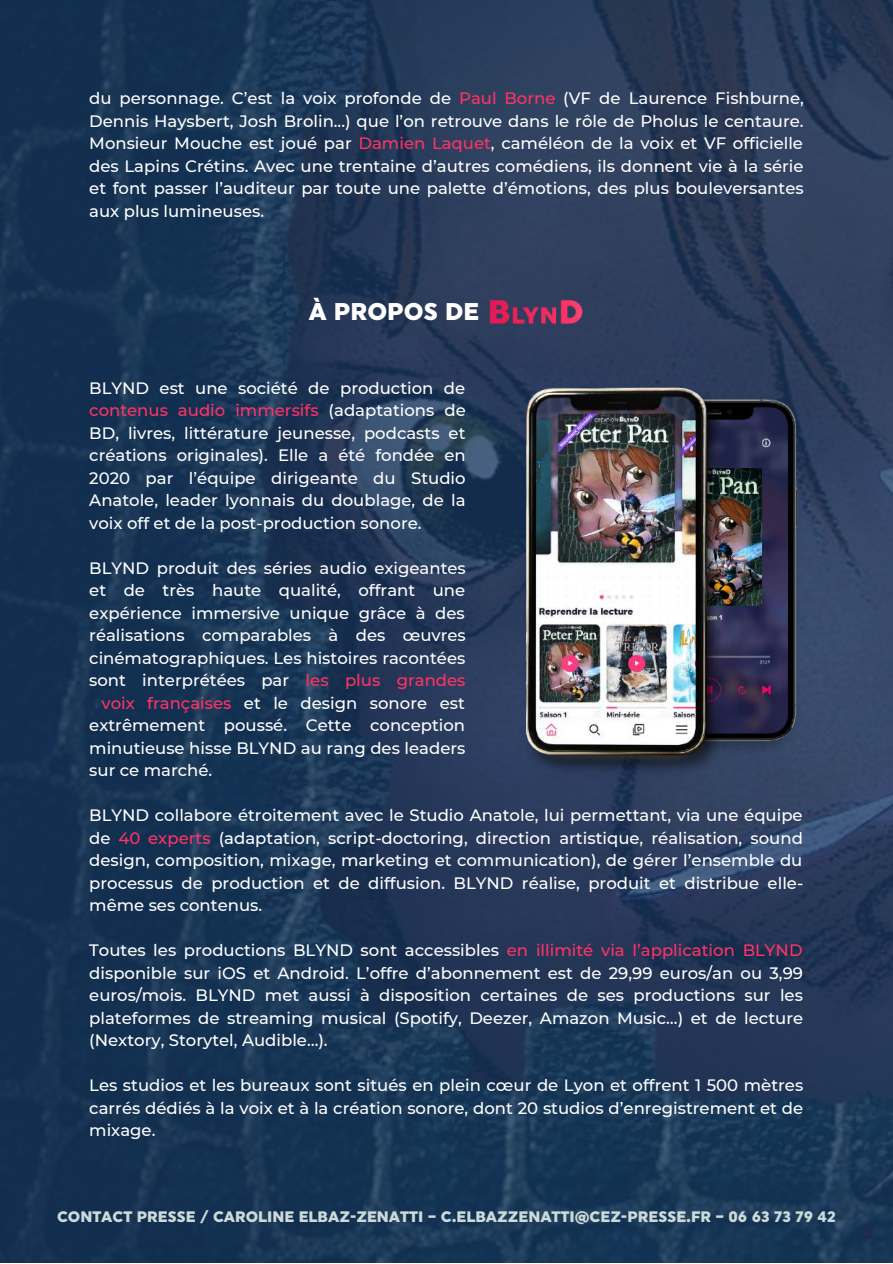
<style>
.page{position:relative;width:893px;height:1264px;background:#fff}
.page>*{position:absolute;margin:0;border:0;box-sizing:border-box;transform-origin:0 0}
.t1{font:900 24.15px "Uniform";color:#fff}
.t2{font:500 16.5px/22.5px "Montserrat";color:#fff;text-align:justify}
.t3{font:900 15.15px "Uniform";color:#ccdad9}
.s1{color:#f36}
</style>
<div class="page">
<img style="left:0;top:0;width:892px;height:1262px">
<img style="left:487px;top:297px;width:96px;height:28px">
<img style="left:728px;top:393px;width:75px;height:364px">
<img style="left:518px;top:382px;width:210px;height:398px">
<p class="t2" style="left:89px;top:87px;width:716px">du personnage. C’est la voix profonde de <span class="s1">Paul Borne</span> (VF de Laurence Fishburne, Dennis Haysbert, Josh Brolin...) que l’on retrouve dans le rôle de Pholus le centaure.<br>Monsieur Mouche est joué par <span class="s1">Damien Laquet</span>, caméléon de la voix et VF officielle des Lapins Crétins. Avec une trentaine d’autres comédiens, ils donnent vie à la série et font passer l’auditeur par toute une palette d’émotions, des plus bouleversantes aux plus lumineuses.</p>
<h1 class="t1" style="left:309px;top:300px;width:172px">À PROPOS DE</h1>
<p class="t2" style="left:89px;top:376px;width:378px">BLYND est une société de production de <span class="s1">contenus audio immersifs</span> (adaptations de BD, livres, littérature jeunesse, podcasts et créations originales). Elle a été fondée en 2020 par l’équipe dirigeante du Studio Anatole, leader lyonnais du doublage, de la voix off et de la post-production sonore.</p>
<p class="t2" style="left:89px;top:556px;width:378px">BLYND produit des séries audio exigeantes</p>
<p class="t2" style="left:89px;top:579px;width:377px">et de très haute qualité, offrant une</p>
<p class="t2" style="left:89px;top:601px;width:377px">expérience immersive unique grâce à des</p>
<p class="t2" style="left:89px;top:624px;width:378px">réalisations comparables à des œuvres</p>
<p class="t2" style="left:89px;top:646px;width:377px">cinématographiques. Les histoires racontées</p>
<p class="t2" style="left:89px;top:669px;width:378px">sont interprétées par <span class="s1">les plus grandes</span></p>
<p class="t2" style="left:102px;top:691px;width:365px"><span class="s1">voix françaises</span> et le design sonore est</p>
<p class="t2" style="left:89px;top:714px;width:377px">extrêmement poussé. Cette conception</p>
<p class="t2" style="left:89px;top:736px;width:378px">minutieuse hisse BLYND au rang des leaders</p>
<p class="t2" style="left:89px;top:758px;width:124px">sur ce marché.</p>
<p class="t2" style="left:89px;top:804px;width:715px">BLYND collabore étroitement avec le Studio Anatole, lui permettant, via une équipe de <span class="s1">40 experts</span> (adaptation, script-doctoring, direction artistique, réalisation, sound design, composition, mixage, marketing et communication), de gérer l’ensemble du processus de production et de diffusion. BLYND réalise, produit et distribue elle&shy;même ses contenus.</p>
<p class="t2" style="left:89px;top:938px;width:715px">Toutes les productions BLYND sont accessibles <span class="s1">en illimité via l’application BLYND </span>disponible sur iOS et Android. L’offre d’abonnement est de 29,99 euros/an ou 3,99 euros/mois. BLYND met aussi à disposition certaines de ses productions sur les plateformes de streaming musical (Spotify, Deezer, Amazon Music…) et de lecture (Nextory, Storytel, Audible…).</p>
<p class="t2" style="left:89px;top:1073px;width:715px">Les studios et les bureaux sont situés en plein cœur de Lyon et offrent 1 500 mètres carrés dédiés à la voix et à la création sonore, dont 20 studios d’enregistrement et de mixage.</p>
<p class="t3" style="left:57px;top:1209px;width:780px">CONTACT PRESSE / CAROLINE ELBAZ-ZENATTI – C.ELBAZZENATTI@CEZ-PRESSE.FR – 06 63 73 79 42</p>
</div>
